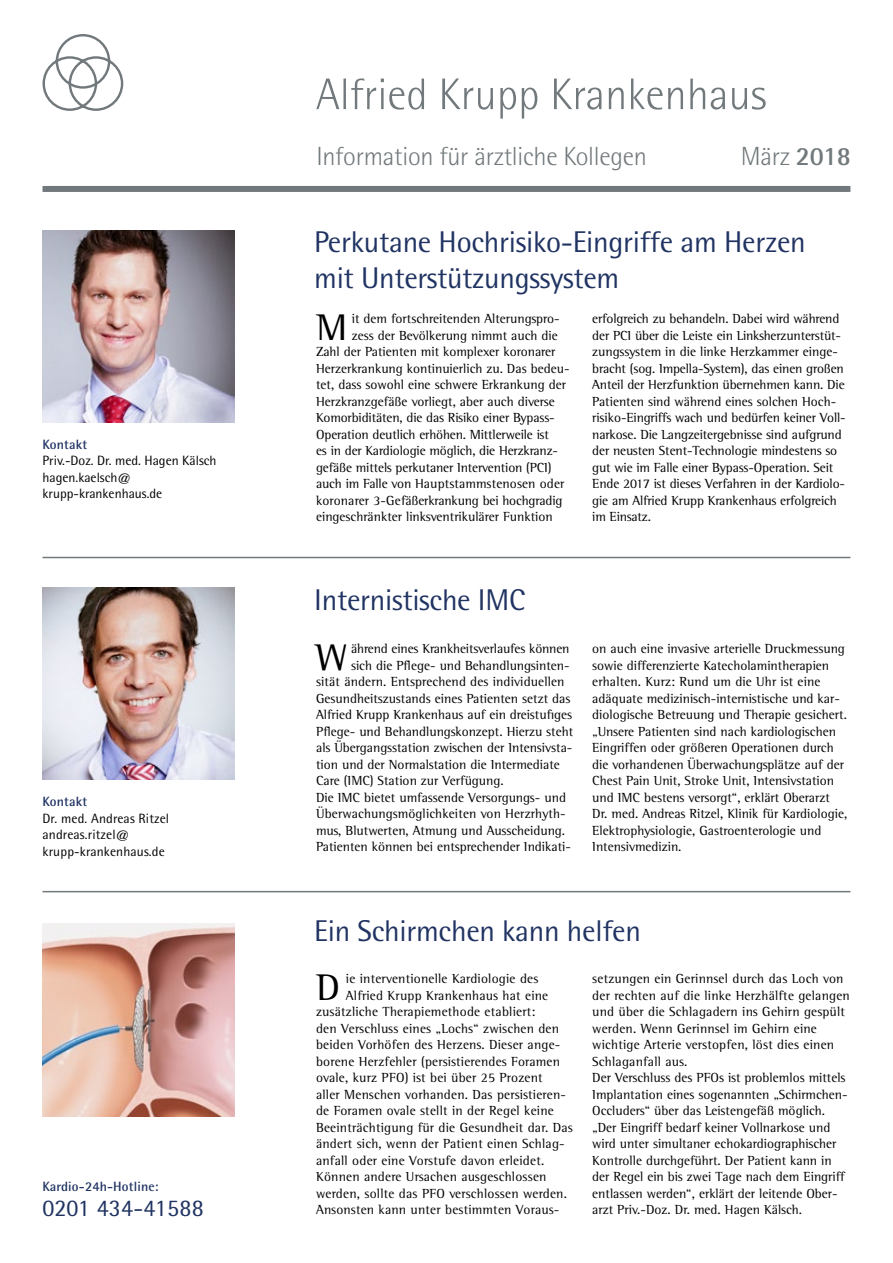
<style>
.page{position:relative;width:893px;height:1263px;background:#fff}
.page>*{position:absolute;margin:0;border:0;box-sizing:border-box;transform-origin:0 0}
.t1{font:37.95px "Rotis Semi Serif";color:#000}
.t2{font:30px/36px "Rotis Semi Sans";letter-spacing:-.01em;color:#203362}
.t3{font:300 26.25px "Rotis Semi Sans";letter-spacing:-.01em;color:#72797c}
.t4{font:24px "Rotis Semi Sans";letter-spacing:.01em;color:#203362}
.t5{font:13.5px/16.5px "Rotis Semi Serif";color:#000}
.t6{font:13.5px/16.5px "Rotis Semi Sans";color:#000}
.t7{font:700 13.5px "Rotis Semi Sans";letter-spacing:.01em;color:#203362}
.s1{font-weight:700}
</style>
<div class="page">
<svg style="left:316px;top:78px;width:450px;height:41px"></svg>
<svg style="left:42px;top:34px;width:82px;height:77px"></svg>
<div style="left:43px;top:186px;width:807px;height:6px;background:#72797c"></div>
<hr style="left:43px;top:557px;width:807px;height:1px;background:#72797c">
<hr style="left:43px;top:891px;width:807px;height:1px;background:#72797c">
<img style="left:43px;top:230px;width:192px;height:193px">
<img style="left:43px;top:924px;width:192px;height:192px">
<img style="left:43px;top:587px;width:192px;height:193px">
<p class="t7" style="left:43px;top:436px;width:46px">Kontakt</p>
<p class="t6" style="left:43px;top:452px;width:176px">Priv.-Doz. Dr. med. Hagen Kälsch hagen.kaelsch@ krupp-krankenhaus.de</p>
<p class="t7" style="left:43px;top:793px;width:46px">Kontakt</p>
<p class="t6" style="left:43px;top:810px;width:128px">Dr. med. Andreas Ritzel andreas.ritzel@ krupp-krankenhaus.de</p>
<p class="t7" style="left:43px;top:1178px;width:118px">Kardio-24h-Hotline:</p>
<h3 class="t4" style="left:43px;top:1194px;width:163px">0201 434-41588</h3>
<h3 class="t3" style="left:316px;top:141px;width:332px">Information für ärztliche Kollegen</h3>
<h3 class="t3" style="left:741px;top:141px;width:112px">März <span class="s1">2018</span></h3>
<h2 class="t2" style="left:314px;top:224px;width:493px">Perkutane Hochrisiko-Eingriffe am Herzen mit Unterstützungssystem</h2>
<h1 class="t1" style="left:316px;top:305px;width:33px">M</h1>
<p class="t5" style="left:352px;top:311px;width:209px">it dem fortschreitenden Alterungspro-</p>
<p class="t5" style="left:352px;top:327px;width:207px">zess der Bevölkerung nimmt auch die</p>
<p class="t5" style="left:316px;top:344px;width:241px">Zahl der Patienten mit komplexer koronarer</p>
<p class="t5" style="left:316px;top:360px;width:255px">Herzerkrankung kontinuierlich zu. Das bedeu-</p>
<p class="t5" style="left:316px;top:377px;width:251px">tet, dass sowohl eine schwere Erkrankung der</p>
<p class="t5" style="left:316px;top:393px;width:240px">Herzkranzgefäße vorliegt, aber auch diverse</p>
<p class="t5" style="left:316px;top:410px;width:240px">Komorbiditäten, die das Risiko einer Bypass-</p>
<p class="t5" style="left:316px;top:426px;width:234px">Operation deutlich erhöhen. Mittlerweile ist</p>
<p class="t5" style="left:316px;top:443px;width:244px">es in der Kardiologie möglich, die Herzkranz-</p>
<p class="t5" style="left:316px;top:459px;width:237px">gefäße mittels perkutaner Intervention (PCI)</p>
<p class="t5" style="left:316px;top:476px;width:250px">auch im Falle von Hauptstammstenosen oder</p>
<p class="t5" style="left:316px;top:492px;width:248px">koronarer 3-Gefäßerkrankung bei hochgradig</p>
<p class="t5" style="left:316px;top:509px;width:238px">eingeschränkter linksventrikulärer Funktion</p>
<p class="t5" style="left:592px;top:311px;width:255px">erfolgreich zu behandeln. Dabei wird während der PCI über die Leiste ein Linksherzunterstüt&shy;zungssystem in die linke Herzkammer einge&shy;bracht (sog. Impella-System), das einen großen Anteil der Herzfunktion übernehmen kann. Die Patienten sind während eines solchen Hoch&shy;risiko-Eingriffs wach und bedürfen keiner Voll&shy;narkose. Die Langzeitergebnisse sind aufgrund der neusten Stent-Technologie mindestens so gut wie im Falle einer Bypass-Operation. Seit Ende 2017 ist dieses Verfahren in der Kardiolo&shy;gie am Alfried Krupp Krankenhaus erfolgreich im Einsatz.</p>
<h2 class="t2" style="left:314px;top:582px;width:212px">Internistische IMC</h2>
<h1 class="t1" style="left:316px;top:635px;width:32px">W</h1>
<p class="t5" style="left:351px;top:640px;width:220px">ährend eines Krankheitsverlaufes können</p>
<p class="t5" style="left:351px;top:657px;width:220px">sich die Pflege- und Behandlungsinten-</p>
<p class="t5" style="left:316px;top:673px;width:250px">sität ändern. Entsprechend des individuellen</p>
<p class="t5" style="left:316px;top:690px;width:256px">Gesundheitszustands eines Patienten setzt das</p>
<p class="t5" style="left:316px;top:706px;width:258px">Alfried Krupp Krankenhaus auf ein dreistufiges</p>
<p class="t5" style="left:316px;top:723px;width:259px">Pflege- und Behandlungskonzept. Hierzu steht</p>
<p class="t5" style="left:316px;top:739px;width:258px">als Übergangsstation zwischen der Intensivsta-</p>
<p class="t5" style="left:316px;top:756px;width:245px">tion und der Normalstation die Intermediate</p>
<p class="t5" style="left:316px;top:772px;width:189px">Care (IMC) Station zur Verfügung.</p>
<p class="t5" style="left:316px;top:789px;width:251px">Die IMC bietet umfassende Versorgungs- und</p>
<p class="t5" style="left:316px;top:805px;width:251px">Überwachungsmöglichkeiten von Herzrhyth-</p>
<p class="t5" style="left:316px;top:822px;width:251px">mus, Blutwerten, Atmung und Ausscheidung.</p>
<p class="t5" style="left:316px;top:838px;width:256px">Patienten können bei entsprechender Indikati-</p>
<p class="t5" style="left:592px;top:640px;width:256px">on auch eine invasive arterielle Druckmessung sowie differenzierte Katecholamintherapien erhalten. Kurz: Rund um die Uhr ist eine adäquate medizinisch-internistische und kar&shy;diologische Betreuung und Therapie gesichert. „Unsere Patienten sind nach kardiologischen Eingriffen oder größeren Operationen durch die vorhandenen Überwachungsplätze auf der Chest Pain Unit, Stroke Unit, Intensivstation und IMC bestens versorgt“, erklärt Oberarzt Dr. med. Andreas Ritzel, Klinik für Kardiologie, Elektrophysiologie, Gastroenterologie und Intensivmedizin.</p>
<h2 class="t2" style="left:314px;top:912px;width:328px">Ein Schirmchen kann helfen</h2>
<h1 class="t1" style="left:316px;top:965px;width:25px">D</h1>
<p class="t5" style="left:346px;top:970px;width:194px">ie interventionelle Kardiologie des</p>
<p class="t5" style="left:346px;top:987px;width:204px">Alfried Krupp Krankenhaus hat eine</p>
<p class="t5" style="left:316px;top:1003px;width:221px">zusätzliche Therapiemethode etabliert:</p>
<p class="t5" style="left:316px;top:1020px;width:244px">den Verschluss eines „Lochs“ zwischen den</p>
<p class="t5" style="left:316px;top:1036px;width:246px">beiden Vorhöfen des Herzens. Dieser ange-</p>
<p class="t5" style="left:316px;top:1053px;width:245px">borene Herzfehler (persistierendes Foramen</p>
<p class="t5" style="left:316px;top:1069px;width:228px">ovale, kurz PFO) ist bei über 25 Prozent</p>
<p class="t5" style="left:316px;top:1086px;width:251px">aller Menschen vorhanden. Das persistieren-</p>
<p class="t5" style="left:316px;top:1102px;width:239px">de Foramen ovale stellt in der Regel keine</p>
<p class="t5" style="left:316px;top:1119px;width:258px">Beeinträchtigung für die Gesundheit dar. Das</p>
<p class="t5" style="left:316px;top:1135px;width:250px">ändert sich, wenn der Patient einen Schlag-</p>
<p class="t5" style="left:316px;top:1152px;width:230px">anfall oder eine Vorstufe davon erleidet.</p>
<p class="t5" style="left:316px;top:1168px;width:232px">Können andere Ursachen ausgeschlossen</p>
<p class="t5" style="left:316px;top:1185px;width:252px">werden, sollte das PFO verschlossen werden.</p>
<p class="t5" style="left:316px;top:1201px;width:245px">Ansonsten kann unter bestimmten Voraus-</p>
<p class="t5" style="left:592px;top:970px;width:259px">setzungen ein Gerinnsel durch das Loch von der rechten auf die linke Herzhälfte gelangen und über die Schlagadern ins Gehirn gespült werden. Wenn Gerinnsel im Gehirn eine wichtige Arterie verstopfen, löst dies einen Schlaganfall aus.<br>Der Verschluss des PFOs ist problemlos mittels Implantation eines sogenannten „Schirmchen-Occluders“ über das Leistengefäß möglich. „Der Eingriff bedarf keiner Vollnarkose und wird unter simultaner echokardiographischer Kontrolle durchgeführt. Der Patient kann in der Regel ein bis zwei Tage nach dem Eingriff entlassen werden“, erklärt der leitende Ober&shy;arzt Priv.-Doz. Dr. med. Hagen Kälsch.</p>
</div>
